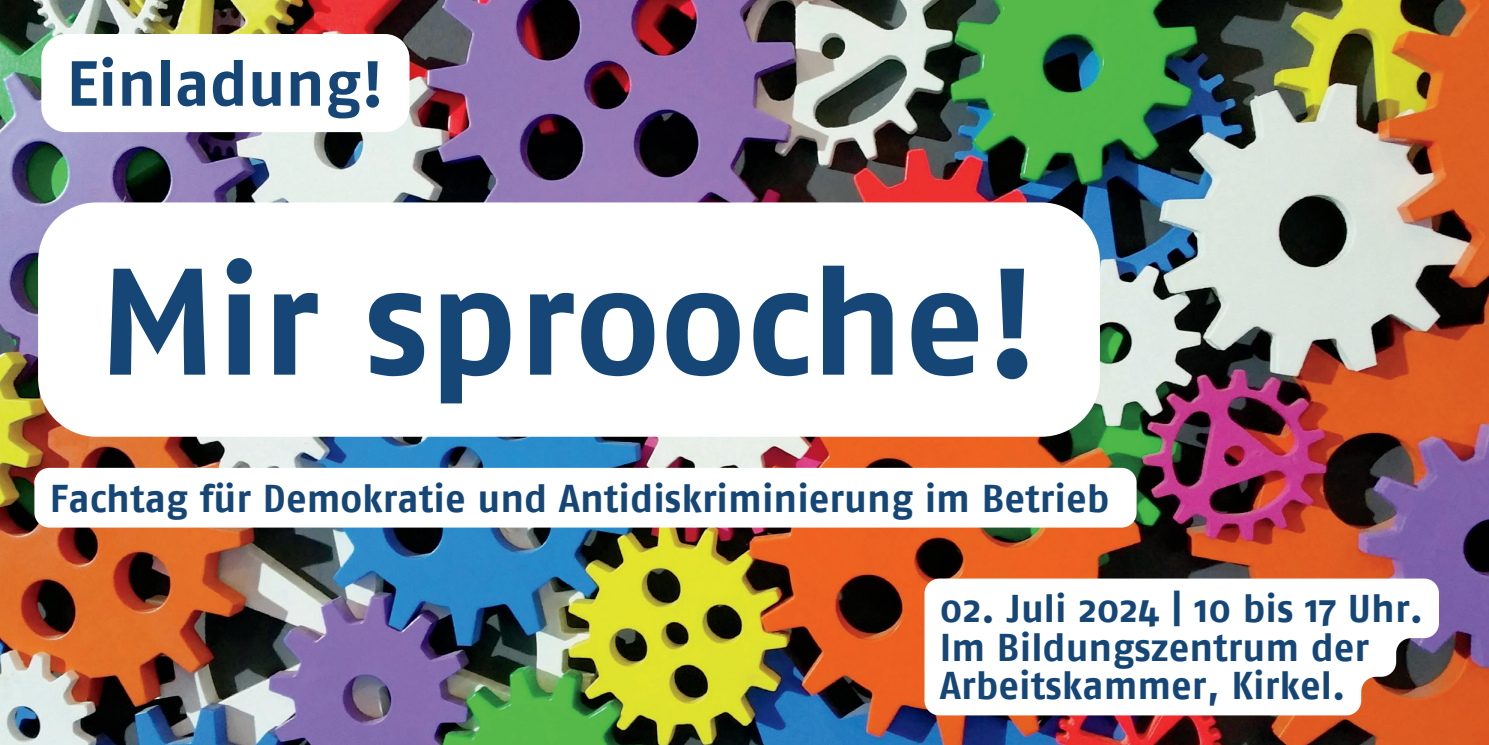
<style>
.page{position:relative;width:1489px;height:745px;background:#fff}
.page>*{position:absolute;margin:0;border:0;box-sizing:border-box;transform-origin:0 0}
.t1{font:700 151.25px "Fago No";color:#154676}
.t2{font:700 63.5px "Fago No";color:#154676}
.t3{font:700 38.5px/38.5px "Fago No";color:#154676}
</style>
<div class="page">
<img style="left:0;top:0;width:1488px;height:744px">
<div style="left:34px;top:467px;width:1102px;height:60px;background:#fff;border-radius:15px"></div>
<svg style="left:41px;top:34px;width:368px;height:98px"></svg>
<div style="left:38px;top:202px;width:1061px;height:234px;background:#fff;border-radius:59px"></div>
<svg style="left:924px;top:578px;width:514px;height:137px"></svg>
<p class="t2" style="left:67px;top:46px;width:319px">Einladung!</p>
<p class="t1" style="left:99px;top:233px;width:942px">Mir sprooche!</p>
<p class="t3" style="left:50px;top:478px;width:1061px">Fachtag für Demokratie und Antidiskriminierung im Betrieb</p>
<p class="t3" style="left:939px;top:588px;width:485px">02. Juli 2024 | 10 bis 17 Uhr.<br>Im Bildungszentrum der<br>Arbeitskammer, Kirkel.</p>
</div>
